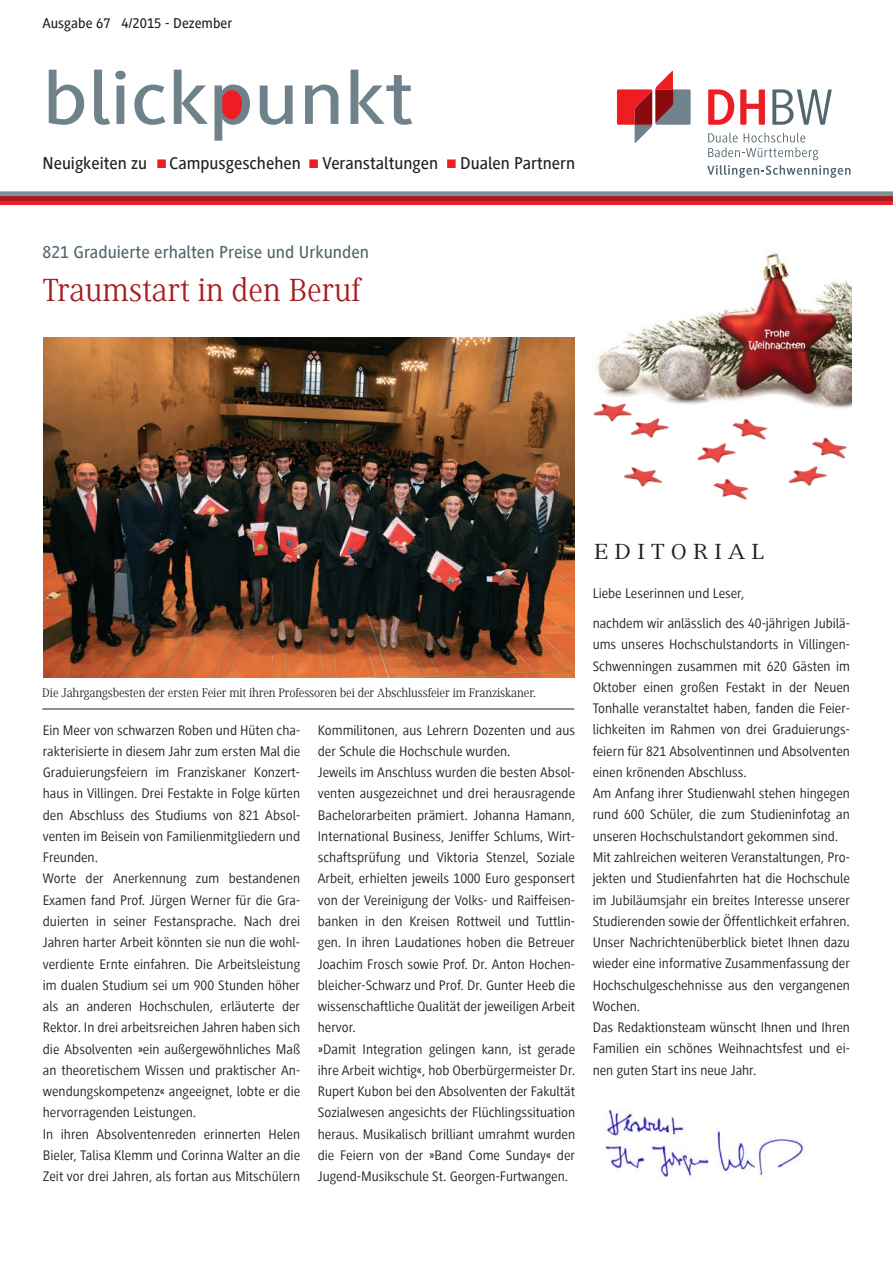
<style>
.page{position:relative;width:893px;height:1263px;background:#fff}
.page>*{position:absolute;margin:0;border:0;box-sizing:border-box;transform-origin:0 0}
.t1{font:500 76.5px "Generis Sans Com";color:#6f818a;scale:1.16 1}
.t2{font:33px "Generis Serif Com";color:#a61c1f}
.t3{font:22.5px "Generis Serif Com";color:#231f20;scale:1.25 1}
.t4{font:500 18px "Generis Sans Com";color:#53656e}
.t5{font:500 17.7px "Generis Sans Com";color:#231f20}
.t6{font:500 14.7px "Generis Sans Com";color:#231f20}
.t7{font:14.25px/21.3px "Generis Sans Com";color:#231f20}
.t8{font:12.75px "Generis Serif Com";letter-spacing:-.01em;color:#231f20}
</style>
<div class="page">
<svg style="left:218px;top:88px;width:26px;height:33px"></svg>
<div style="left:157px;top:159px;width:9px;height:9px;background:#ee1d23;border:2px solid #ee1d23"></div>
<div style="left:309px;top:159px;width:9px;height:9px;background:#ee1d23;border:2px solid #ee1d23"></div>
<div style="left:447px;top:159px;width:9px;height:9px;background:#ee1d23;border:2px solid #ee1d23"></div>
<div style="left:0;top:191px;width:893px;height:5px;background:#7e8f98"></div>
<div style="left:0;top:200px;width:893px;height:5px;background:#ee1d23"></div>
<div style="left:0;top:196px;width:893px;height:5px;background:#a61c1f"></div>
<svg style="left:617px;top:71px;width:74px;height:72px"></svg>
<svg style="left:708px;top:133px;width:30px;height:9px"></svg>
<svg style="left:744px;top:133px;width:61px;height:9px"></svg>
<svg style="left:708px;top:89px;width:26px;height:36px"></svg>
<svg style="left:740px;top:89px;width:25px;height:36px"></svg>
<svg style="left:772px;top:89px;width:60px;height:36px"></svg>
<svg style="left:707px;top:148px;width:143px;height:30px"></svg>
<hr style="left:42px;top:709px;width:532px;height:1px;background:#231f20">
<img style="left:605px;top:1109px;width:201px;height:70px">
<img style="left:788px;top:466px;width:39px;height:21px">
<img style="left:624px;top:467px;width:39px;height:21px">
<img style="left:713px;top:479px;width:36px;height:21px">
<img style="left:630px;top:418px;width:40px;height:21px">
<img style="left:593px;top:252px;width:258px;height:156px">
<img style="left:593px;top:402px;width:41px;height:21px">
<img style="left:697px;top:443px;width:40px;height:21px">
<img style="left:811px;top:437px;width:36px;height:22px">
<img style="left:726px;top:418px;width:42px;height:27px">
<img style="left:43px;top:337px;width:531px;height:340px">
<p class="t6" style="left:43px;top:15px;width:191px">Ausgabe 67 4/2015 - Dezember</p>
<h1 class="t1" style="left:43px;top:57px;width:322px">blickpunkt</h1>
<p class="t5" style="left:43px;top:153px;width:534px">Neuigkeiten zu Campusgeschehen Veranstaltungen Dualen Partnern</p>
<p class="t4" style="left:43px;top:242px;width:328px">821 Graduierte erhalten Preise und Urkunden</p>
<h2 class="t2" style="left:43px;top:272px;width:319px">Traumstart in den Beruf</h2>
<p class="t8" style="left:42px;top:685px;width:495px">Die Jahrgangsbesten der ersten Feier mit ihren Professoren bei der Abschlussfeier im Franziskaner.</p>
<p class="t7" style="left:43px;top:719px;width:259px">Ein Meer von schwarzen Roben und Hüten cha&shy;rakterisierte in diesem Jahr zum ersten Mal die Graduierungsfeiern im Franziskaner Konzert&shy;haus in Villingen. Drei Festakte in Folge kürten den Abschluss des Studiums von 821 Absol&shy;venten im Beisein von Familienmitgliedern und Freunden.<br>Worte der Anerkennung zum bestandenen Examen fand Prof. Jürgen Werner für die Gra&shy;duierten in seiner Festansprache. Nach drei Jahren harter Arbeit könnten sie nun die wohl&shy;verdiente Ernte einfahren. Die Arbeitsleistung im dualen Studium sei um 900 Stunden höher als an anderen Hochschulen, erläuterte der Rektor. In drei arbeitsreichen Jahren haben sich die Absolventen »ein außergewöhnliches Maß an theoretischem Wissen und praktischer An&shy;wendungskompetenz« angeeignet, lobte er die hervorragenden Leistungen.<br>In ihren Absolventenreden erinnerten Helen Bieler, Talisa Klemm und Corinna Walter an die Zeit vor drei Jahren, als fortan aus Mitschülern</p>
<p class="t7" style="left:318px;top:719px;width:259px">Kommilitonen, aus Lehrern Dozenten und aus der Schule die Hochschule wurden.<br>Jeweils im Anschluss wurden die besten Absol&shy;venten ausgezeichnet und drei herausragende Bachelorarbeiten prämiert. Johanna Hamann, International Business, Jeniffer Schlums, Wirt&shy;schaftsprüfung und Viktoria Stenzel, Soziale Arbeit, erhielten jeweils 1000 Euro gesponsert von der Vereinigung der Volks- und Raiffeisen&shy;banken in den Kreisen Rottweil und Tuttlin&shy;gen. In ihren Laudationes hoben die Betreuer Joachim Frosch sowie Prof. Dr. Anton Hochen&shy;bleicher-Schwarz und Prof. Dr. Gunter Heeb die wissenschaftliche Qualität der jeweiligen Arbeit hervor.<br>»Damit Integration gelingen kann, ist gerade ihre Arbeit wichtig«, hob Oberbürgermeister Dr.<br>Rupert Kubon bei den Absolventen der Fakultät Sozialwesen angesichts der Flüchlingssituation heraus. Musikalisch brilliant umrahmt wurden die Feiern von der »Band Come Sunday« der Jugend-Musikschule St. Georgen-Furtwangen.</p>
<h3 class="t3" style="left:594px;top:539px;width:138px">E D I T O R I A L</h3>
<p class="t7" style="left:593px;top:579px;width:259px;line-height:29.7px">Liebe Leserinnen und Leser,<br>nachdem wir anlässlich des 40-jährigen Jubilä-</p>
<p class="t7" style="left:593px;top:634px;width:259px">ums unseres Hochschulstandorts in Villingen-Schwenningen zusammen mit 620 Gästen im Oktober einen großen Festakt in der Neuen Tonhalle veranstaltet haben, fanden die Feier&shy;lichkeiten im Rahmen von drei Graduierungs&shy;feiern für 821 Absolventinnen und Absolventen einen krönenden Abschluss.<br>Am Anfang ihrer Studienwahl stehen hingegen rund 600 Schüler, die zum Studieninfotag an unseren Hochschulstandort gekommen sind.<br>Mit zahlreichen weiteren Veranstaltungen, Pro&shy;jekten und Studienfahrten hat die Hochschule im Jubiläumsjahr ein breites Interesse unserer Studierenden sowie der Öffentlichkeit erfahren.<br>Unser Nachrichtenüberblick bietet Ihnen dazu wieder eine informative Zusammenfassung der Hochschulgeschehnisse aus den vergangenen Wochen.<br>Das Redaktionsteam wünscht Ihnen und Ihren Familien ein schönes Weihnachtsfest und ei&shy;nen guten Start ins neue Jahr.</p>
</div>
